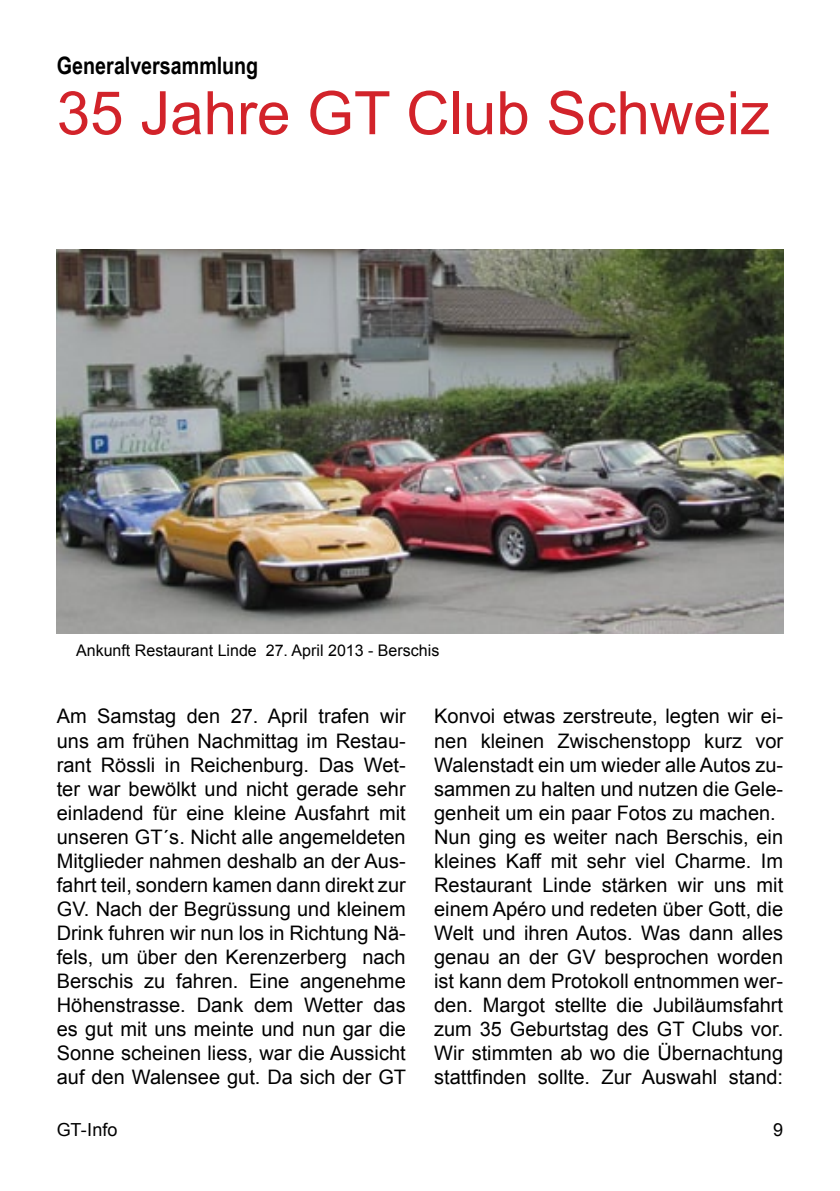
<style>
.page{position:relative;width:840px;height:1191px;background:#fff}
.page>*{position:absolute;margin:0;border:0;box-sizing:border-box;transform-origin:0 0}
.t1{font:60px "Arial";color:#d2232a}
.t2{font:700 24px "Arial Narrow";color:#000}
.t3{font:20px/24px "Arial";color:#000}
.t4{font:18px "Arial";letter-spacing:.005em;color:#000}
.t5{font:16px "Arial";color:#000}
</style>
<div class="page">
<img style="left:57px;top:249px;width:725px;height:384px">
<p class="t2" style="left:57px;top:48px;width:203px">Generalversammlung</p>
<h1 class="t1" style="left:57px;top:74px;width:714px">35 Jahre GT Club Schweiz</h1>
<p class="t5" style="left:76px;top:640px;width:364px">Ankunft Restaurant Linde 27. April 2013 - Berschis</p>
<p class="t3" style="left:57px;top:704px;width:351px;text-align:justify">Am Samstag den 27. April trafen wir uns am frühen Nachmittag im Restau&shy;rant Rössli in Reichenburg. Das Wet&shy;ter war bewölkt und nicht gerade sehr einladend für eine kleine Ausfahrt mit unseren GT´s. Nicht alle angemeldeten Mitglieder nahmen deshalb an der Aus&shy;fahrt teil, sondern kamen dann direkt zur GV. Nach der Begrüssung und kleinem Drink fuhren wir nun los in Richtung Nä&shy;fels, um über den Kerenzerberg nach Berschis zu fahren. Eine angenehme Höhenstrasse. Dank dem Wetter das es gut mit uns meinte und nun gar die Sonne scheinen liess, war die Aussicht auf den Walensee gut. Da sich der GT</p>
<p class="t3" style="left:434px;top:704px;width:350px">Konvoi etwas zerstreute, legten wir ei&shy;nen kleinen Zwischenstopp kurz vor Walenstadt ein um wieder alle Autos zu&shy;sammen zu halten und nutzen die Gele&shy;genheit um ein paar Fotos zu machen.<br>Nun ging es weiter nach Berschis, ein kleines Kaff mit sehr viel Charme. Im Restaurant Linde stärken wir uns mit einem Apéro und redeten über Gott, die Welt und ihren Autos. Was dann alles genau an der GV besprochen worden ist kann dem Protokoll entnommen wer&shy;den. Margot stellte die Jubiläumsfahrt zum 35 Geburtstag des GT Clubs vor.<br>Wir stimmten ab wo die Übernachtung stattfinden sollte. Zur Auswahl stand:</p>
<p class="t4" style="left:57px;top:1118px;width:62px">GT-Info</p>
<p class="t4" style="left:772px;top:1118px;width:12px">9</p>
</div>
